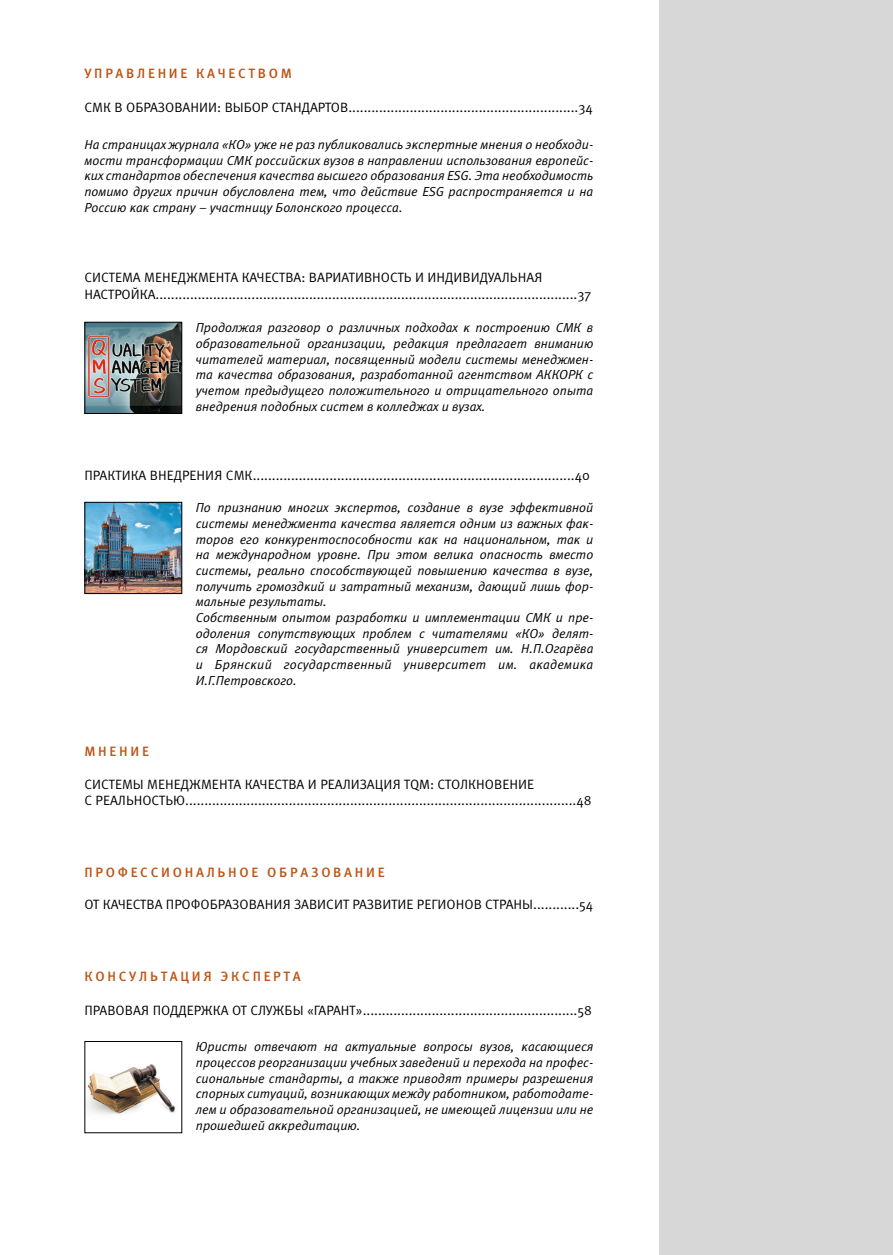
<style>
.page{position:relative;width:893px;height:1255px;background:#fff}
.page>*{position:absolute;margin:0;border:0;box-sizing:border-box;transform-origin:0 0}
.t1{font:13.5px/16.2px "Meta Pro";color:#000}
.t2{font:500 13.5px "Meta Pro";letter-spacing:.2em;color:#bb5414}
.t3{font:italic 13.05px/15.6px "Meta Normal C";color:#000;text-align:justify}
</style>
<div class="page">
<div style="left:659px;top:0;width:234px;height:1254px;background:#d7d7d7"></div>
<img style="left:86px;top:324px;width:94px;height:88px">
<div style="left:84px;top:322px;width:98px;height:92px;border:1px solid #000"></div>
<img style="left:86px;top:504px;width:94px;height:88px">
<div style="left:84px;top:502px;width:98px;height:92px;border:1px solid #000"></div>
<img style="left:86px;top:1064px;width:89px;height:51px">
<p class="t2" style="left:84px;top:65px;width:209px">УПРАВЛЕНИЕ КАЧЕСТВОМ</p>
<p class="t1" style="left:84px;top:100px;width:510px">СМК В ОБРАЗОВАНИИ: ВЫБОР СТАНДАРТОВ............................................................34</p>
<p class="t3" style="left:84px;top:137px;width:510px">На страницах журнала «КО» уже не раз публиковались экспертные мнения о необходи&shy;мости трансформации СМК российских вузов в направлении использования европейс&shy;ких стандартов обеспечения качества высшего образования ESG. Эта необходимость помимо других причин обусловлена тем, что действие ESG распространяется и на Россию как страну – участницу Болонского процесса.</p>
<p class="t1" style="left:84px;top:270px;width:508px">СИСТЕМА МЕНЕДЖМЕНТА КАЧЕСТВА: ВАРИАТИВНОСТЬ И ИНДИВИДУАЛЬНАЯ<br>НАСТРОЙКА..............................................................................................................37</p>
<p class="t3" style="left:196px;top:320px;width:399px">Продолжая разговор о различных подходах к построению СМК в образовательной организации, редакция предлагает вниманию читателей материал, посвященный модели системы менеджмен&shy;та качества образования, разработанной агентством АККОРК с учетом предыдущего положительного и отрицательного опыта внедрения подобных систем в колледжах и вузах.</p>
<p class="t1" style="left:84px;top:467px;width:507px">ПРАКТИКА ВНЕДРЕНИЯ СМК....................................................................................40</p>
<p class="t3" style="left:196px;top:500px;width:399px;text-align:left">По признанию многих экспертов, создание в вузе эффективной системы менеджмента качества является одним из важных фак&shy;торов его конкурентоспособности как на национальном, так и на международном уровне. При этом велика опасность вместо системы, реально способствующей повышению качества в вузе, получить громоздкий и затратный механизм, дающий лишь фор&shy;мальные результаты.<br>Собственным опытом разработки и имплементации СМК и пре&shy;одоления сопутствующих проблем с читателями «КО» делят&shy;ся Мордовский государственный университет им. Н.П.Огарёва и Брянский государственный университет им. академика И.Г.Петровского.</p>
<p class="t2" style="left:84px;top:743px;width:66px">МНЕНИЕ</p>
<p class="t1" style="left:84px;top:776px;width:508px">СИСТЕМЫ МЕНЕДЖМЕНТА КАЧЕСТВА И РЕАЛИЗАЦИЯ TQM: СТОЛКНОВЕНИЕ<br>С РЕАЛЬНОСТЬЮ......................................................................................................48</p>
<p class="t2" style="left:84px;top:863px;width:302px">ПРОФЕССИОНАЛЬНОЕ ОБРАЗОВАНИЕ</p>
<p class="t1" style="left:84px;top:896px;width:510px">ОТ КАЧЕСТВА ПРОФОБРАЗОВАНИЯ ЗАВИСИТ РАЗВИТИЕ РЕГИОНОВ СТРАНЫ............54</p>
<p class="t2" style="left:84px;top:967px;width:218px">КОНСУЛЬТАЦИЯ ЭКСПЕРТА</p>
<p class="t1" style="left:84px;top:1002px;width:509px">ПРАВОВАЯ ПОДДЕРЖКА ОТ СЛУЖБЫ «ГАРАНТ»........................................................58</p>
<p class="t3" style="left:196px;top:1039px;width:399px">Юристы отвечают на актуальные вопросы вузов, касающиеся процессов реорганизации учебных заведений и перехода на профес&shy;сиональные стандарты, а также приводят примеры разрешения спорных ситуаций, возникающих между работником, работодате&shy;лем и образовательной организацией, не имеющей лицензии или не прошедшей аккредитацию.</p>
</div>
